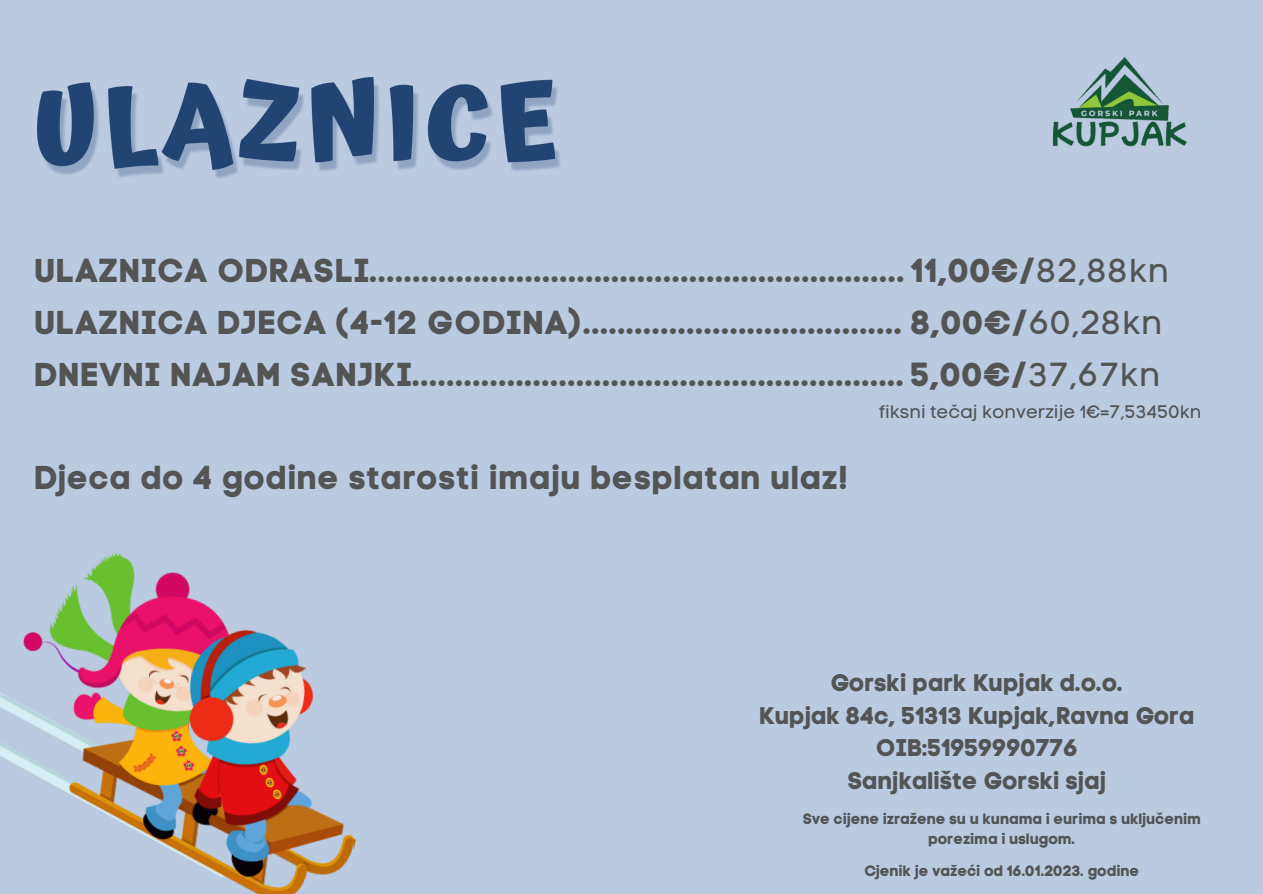
<style>
.page{position:relative;width:1263px;height:894px;background:#fff}
.page>*{position:absolute;margin:0;border:0;box-sizing:border-box;transform-origin:0 0}
.t1{font:33px/51.8px "Code Pro Bold LC";letter-spacing:.02em;color:#545454}
.t2{font:24px/32.5px "Code Pro Bold LC";color:#545454;text-align:center}
.t3{font:18px "Code Pro Normal LC";color:#545454}
.t4{font:15px/20.2px "Code Pro Bold LC";color:#545454;text-align:center}
.s1{font-family:"Code Pro Normal LC"}
</style>
<div class="page">
<div style="left:0;top:0;width:1263px;height:893px;background:#bacbe1"></div>
<img style="left:1053px;top:56px;width:134px;height:91px">
<img style="left:0;top:552px;width:356px;height:341px">
<img style="left:37px;top:76px;width:523px;height:102px">
<p class="t1" style="left:34px;top:245px;width:1136px">ULAZNICA ODRASLI.............................................................. 11,00€/<span class="s1">82,88kn<br></span>ULAZNICA DJECA (4-12 GODINA)..................................... 8,00€/<span class="s1">60,28kn<br></span>DNEVNI NAJAM SANJKI......................................................... 5,00€/<span class="s1">37,67kn</span></p>
<p class="t1" style="left:34px;top:451px;width:815px">Djeca do 4 godine starosti imaju besplatan ulaz!</p>
<p class="t3" style="left:879px;top:400px;width:324px">fiksni tečaj konverzije 1€=7,53450kn</p>
<p class="t2" style="left:759px;top:666px;width:437px">Gorski park Kupjak d.o.o.<br>Kupjak 84c, 51313 Kupjak,Ravna Gora<br>OIB:51959990776<br>Sanjkalište Gorski sjaj</p>
<p class="t4" style="left:803px;top:808px;width:400px">Sve cijene izražene su u kunama i eurima s uključenim porezima i uslugom.</p>
<p class="t4" style="left:864px;top:860px;width:277px">Cjenik je važeći od 16.01.2023. godine</p>
</div>
